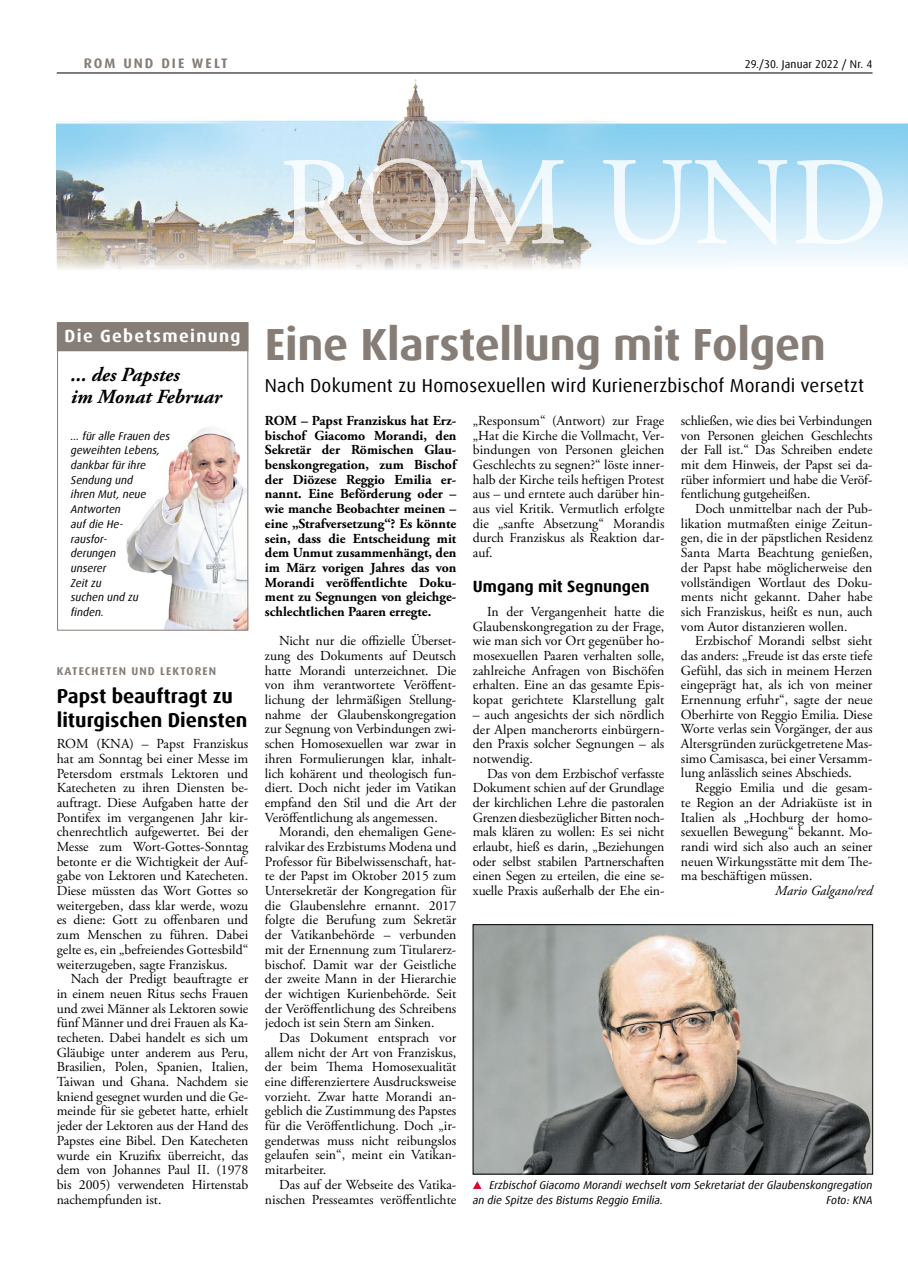
<style>
.page{position:relative;width:908px;height:1276px;background:#fff}
.page>*{position:absolute;margin:0;border:0;box-sizing:border-box;transform-origin:0 0}
.t1{font:700 45px "Dax Offc Pro";letter-spacing:-.01em;color:#867d76}
.t2{font:700 20px/23.8px "Dax Offc Pro";color:#000}
.t3{font:italic 700 20px/22.5px "Adobe Garamond Pro";color:#000}
.t4{font:18.75px "Dax Offc Pro";letter-spacing:.01em;color:#000}
.t5{font:700 17.5px "Dax Offc Pro";letter-spacing:.075em;color:#fff}
.t6{font:700 16.25px "Dax Offc Pro";color:#000}
.t7{font:13.75px/14.6px "Adobe Garamond Pro";color:#000;text-align:justify}
.t8{font:700 13.75px/14.6px "Adobe Garamond Pro";color:#000;text-align:justify}
.t9{font:italic 13.75px "Adobe Garamond Pro";color:#000}
.t10{font:700 13.75px "Dax Offc Pro";letter-spacing:.15em;color:#867d76}
.t11{font:italic 11.25px/14.8px "Dax Offc Pro";color:#000}
.t12{font:11.25px "Dax Offc Pro";letter-spacing:.005em;color:#000}
.t13{font:700 11.25px "Dax Offc Pro";letter-spacing:.1em;color:#867d76}
</style>
<div class="page">
<hr style="left:57px;top:73px;width:815px;height:1px;background:#000">
<img style="left:57px;top:79px;width:850px;height:191px">
<img style="left:126px;top:426px;width:120px;height:202px">
<img style="left:283px;top:158px;width:385px;height:87px">
<img style="left:667px;top:160px;width:215px;height:85px">
<div style="left:57px;top:322px;width:191px;height:29px;background:#867d76"></div>
<div style="left:57px;top:322px;width:191px;height:308px;border:1px solid #867d76"></div>
<img style="left:474px;top:926px;width:396px;height:246px">
<div style="left:472px;top:924px;width:400px;height:250px;border:1px solid #000"></div>
<svg style="left:473px;top:1181px;width:8px;height:8px"></svg>
<p class="t10" style="left:84px;top:54px;width:145px">ROM UND DIE WELT</p>
<p class="t12" style="left:744px;top:56px;width:129px">29./30. Januar 2022 / Nr. 4</p>
<p class="t5" style="left:65px;top:324px;width:177px">Die Gebetsmeinung</p>
<h2 class="t3" style="left:71px;top:363px;width:152px">... des Papstes<br>im Monat Februar</h2>
<p class="t11" style="left:71px;top:428px;width:101px">… für alle Frauen des geweihten Lebens, dankbar für ihre<br>Sendung und<br>ihren Mut, neue<br>Antworten<br>auf die He-<br>rausfor-<br>derungen<br>unserer<br>Zeit zu<br>suchen und zu finden.</p>
<p class="t13" style="left:57px;top:663px;width:161px">KATECHETEN UND LEKTOREN</p>
<h2 class="t2" style="left:57px;top:684px;width:192px">Papst beauftragt zu liturgischen Diensten</h2>
<p class="t7" style="left:57px;top:737px;width:193px">ROM (KNA) – Papst Franziskus hat am Sonntag bei einer Messe im Peters dom erstmals Lektoren und Katecheten zu ihren Diensten be&shy;auftragt. Diese Aufgaben hatte der Pontifex im vergangenen Jahr kir&shy;chenrechtlich aufgewertet. Bei der Messe zum Wort-Gottes-Sonntag betonte er die Wichtigkeit der Auf&shy;gabe von Lektoren und Katecheten.<br>Diese müssten das Wort Gottes so weitergeben, dass klar werde, wozu es diene: Gott zu offenbaren und zum Menschen zu führen. Dabei gelte es, ein „befreiendes Gottesbild“ weiterzugeben, sagte Franziskus.</p>
<p class="t7" style="left:57px;top:972px;width:193px;text-indent:14px">Nach der Predigt beauftragte er in einem neuen Ritus sechs Frauen und zwei Männer als Lektoren sowie fünf Männer und drei Frauen als Ka&shy;techeten. Dabei handelt es sich um Gläubige unter anderem aus Peru, Brasilien, Polen, Spanien, Italien, Taiwan und Ghana. Nachdem sie kniend gesegnet wurden und die Ge&shy;meinde für sie gebetet hatte, erhielt jeder der Lektoren aus der Hand des Papstes eine Bibel . Den Katecheten wurde ein Kruzifix überreicht, das dem von Johannes Paul II. (1978 bis 2005) verwendeten Hirtenstab nachempfunden ist.</p>
<h1 class="t1" style="left:265px;top:315px;width:562px">Eine Klarstellung mit Folgen</h1>
<h3 class="t4" style="left:265px;top:373px;width:600px">Nach Dokument zu Homosexuellen wird Kurienerzbischof Morandi versetzt</h3>
<p class="t8" style="left:265px;top:413px;width:193px">ROM – Papst Franziskus hat Erz&shy;bischof Giacomo Morandi, den Sekretär der Römischen Glau&shy;benskongregation, zum Bischof der Diözese Reggio Emilia er&shy;nannt. Eine Beförderung oder – wie manche Beobachter meinen – eine „Strafversetzung“? Es könnte sein, dass die Entscheidung mit dem Unmut zusammenhängt, den im März vorigen Jahres das von Morandi veröffentlichte Doku&shy;ment zu Segnungen von gleichge&shy;schlechtlichen Paaren erregte.</p>
<p class="t7" style="left:265px;top:634px;width:193px;text-indent:14px">Nicht nur die offizielle Überset&shy;zung des Dokuments auf Deutsch hatte Morandi unterzeichnet. Die von ihm verantwortete Veröffent&shy;lichung der lehrmäßigen Stellung&shy;nahme der Glaubenskongregation zur Segnung von Verbindungen zwi&shy;schen Homosexuellen war zwar in ihren Formulierungen klar, inhalt&shy;lich kohärent und theologisch fun&shy;diert. Doch nicht jeder im Vatikan empfand den Stil und die Art der Veröffentlichung als angemessen.</p>
<p class="t7" style="left:265px;top:825px;width:193px;text-indent:14px">Morandi, den ehemaligen Gene&shy;ralvikar des Erzbistums Modena und Professor für Bibelwissenschaft, hat&shy;te der Papst im Oktober 2015 zum Untersekretär der Kongregation für die Glaubenslehre ernannt. 2017 folgte die Berufung zum Sekretär der Vatikanbehörde – verbunden mit der Ernennung zum Titularerz&shy;bischof. Damit war der Geistliche der zweite Mann in der Hierarchie der wichtigen Kurienbehörde. Seit der Veröffentlichung des Schreibens jedoch ist sein Stern am Sinken.</p>
<p class="t7" style="left:265px;top:1030px;width:193px;text-indent:14px">Das Dokument entsprach vor allem nicht der Art von Franziskus, der beim</p>
<p class="t7" style="left:265px;top:1060px;width:193px;text-indent:76px">ema Homosexualität eine differenziertere Ausdrucksweise vorzieht. Zwar hatte Morandi an&shy;geblich die Zustimmung des Papstes für die Veröffentlichung. Doch „ir&shy;gendetwas muss nicht reibungslos gelaufen sein“, meint ein Vatikan&shy;mitarbeiter.</p>
<p class="t7" style="left:265px;top:1177px;width:193px;text-align:right">Das auf der Webseite des Vatika&shy;nischen Presseamtes veröffentlichte</p>
<p class="t7" style="left:472px;top:414px;width:193px">„Responsum“ (Antwort) zur Frage „Hat die Kirche die Vollmacht, Ver&shy;bindungen von Personen gleichen Geschlechts zu segnen?“ löste inner&shy;halb der Kirche teils heftigen Protest aus – und erntete auch darüber hin&shy;aus viel Kritik. Vermutlich erfolgte die „sanfte Absetzung“ Morandis durch Franziskus als Reaktion dar&shy;auf.</p>
<p class="t6" style="left:472px;top:576px;width:178px">Umgang mit Segnungen</p>
<p class="t7" style="left:472px;top:605px;width:193px;text-indent:14px">In der Vergangenheit hatte die Glaubenskongregation zu der Frage, wie man sich vor Ort gegenüber ho&shy;mosexuellen Paaren verhalten solle, zahlreiche Anfragen von Bischöfen erhalten. Eine an das gesamte Epis&shy;kopat gerichtete Klarstellung galt</p>
<p class="t7" style="left:472px;top:707px;width:193px">– auch angesichts der sich nördlich der Alpen mancherorts einbürgern&shy;den Praxis solcher Segnungen – als notwendig.</p>
<p class="t7" style="left:472px;top:766px;width:193px;text-indent:14px">Das von dem Erzbischof verfasste Dokument schien auf der Grundlage der kirchlichen Lehre die pastoralen Grenzen diesbezüglicher Bitten noch&shy;mals klären zu wollen: Es sei nicht erlaubt, hieß es darin, „Beziehungen oder selbst stabilen Partnerschaften einen Segen zu erteilen, die eine se&shy;xuelle Praxis außerhalb der Ehe ein-</p>
<p class="t7" style="left:680px;top:414px;width:193px">schließen, wie dies bei Verbindungen von Personen gleichen Geschlechts der Fall ist.“ Das Schreiben endete mit dem Hinweis, der Papst sei da&shy;rüber informiert und habe die Veröf&shy;fentlichung gutgeheißen.</p>
<p class="t7" style="left:680px;top:502px;width:193px;text-indent:14px">Doch unmittelbar nach der Pub&shy;likation mutmaßten einige Zeitun&shy;gen, die in der päpstlichen Residenz Santa Marta Beachtung genießen, der Papst habe möglicherweise den vollständigen Wortlaut des Doku&shy;ments nicht gekannt. Daher habe sich Franziskus, heißt es nun, auch vom Autor distanzieren wollen.</p>
<p class="t7" style="left:680px;top:634px;width:193px;text-indent:14px">Erzbischof Morandi selbst sieht das anders: „Freude ist das erste tiefe Gefühl, das sich in meinem Herzen eingeprägt hat, als ich von meiner Ernennung erfuhr“, sagte der neue Oberhirte von Reggio Emilia. Diese Worte verlas sein Vorgänger, der aus Altersgründen zurückgetretene Mas&shy;simo Camisasca, bei einer Versamm&shy;lung anlässlich seines Abschieds.</p>
<p class="t7" style="left:680px;top:781px;width:193px;text-indent:14px">Reggio Emilia und die gesam&shy;te Region an der Adriaküste ist in Italien als „Hochburg der homo&shy;sexuellen Bewegung“ bekannt. Mo&shy;randi wird sich also auch an seiner neuen Wirkungsstätte mit dem</p>
<p class="t7" style="left:862px;top:854px;width:11px">e-</p>
<p class="t7" style="left:680px;top:869px;width:133px">ma beschäftigen müssen.</p>
<p class="t9" style="left:774px;top:882px;width:99px">Mario Galgano/red</p>
<p class="t11" style="left:472px;top:1177px;width:401px;text-indent:17px">Erzbischof Giacomo Morandi wechselt vom Sekretariat der Glaubenskongregation an die Spitze des Bistums Reggio Emilia.</p>
<p class="t11" style="left:826px;top:1192px;width:48px">Foto: KNA</p>
</div>
